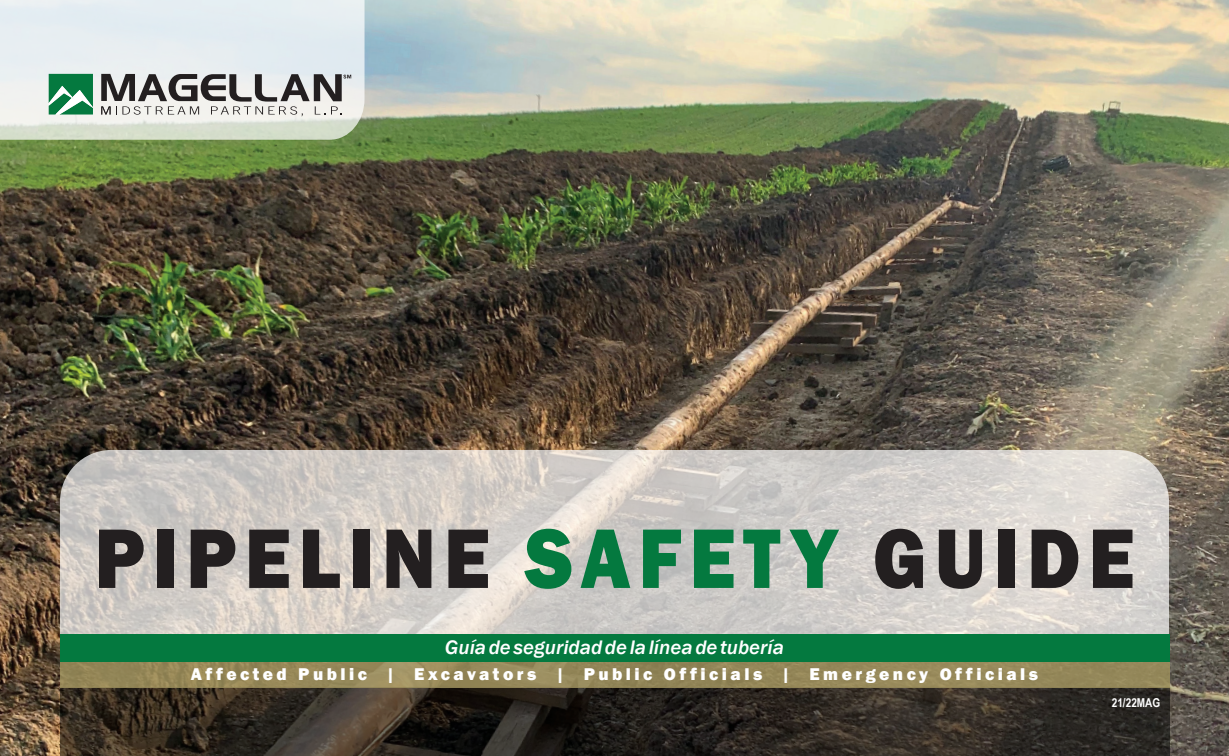
<style>
.page{position:relative;width:1229px;height:756px;background:#fff}
.page>*{position:absolute;margin:0;border:0;box-sizing:border-box;transform-origin:0 0}
.t1{font:800 87.5px "Franklin Gothic";letter-spacing:.1em;color:#231f20;scale:.9 1}
.t2{font:italic 500 20.12px "Franklin Gothic";color:#fff;scale:1.05 1}
.t3{font:800 17.5px "Franklin Gothic";letter-spacing:.2em;color:#fff}
.t4{font:700 12.25px "Arial Narrow";color:#fff}
.s1{color:#04793f}
</style>
<div class="page">
<img style="left:0;top:0;width:1228px;height:756px">
<svg style="left:0;top:0;width:364px;height:140px;fill:#e5edf1"></svg>
<svg style="left:60px;top:450px;width:1109px;height:184px"></svg>
<svg style="left:60px;top:688px;width:1109px;height:68px"></svg>
<svg style="left:60px;top:661px;width:1109px;height:27px;fill:#948759"></svg>
<div style="left:60px;top:634px;width:1109px;height:27px;background:#04793f"></div>
<svg style="left:49px;top:74px;width:44px;height:41px"></svg>
<svg style="left:101px;top:74px;width:250px;height:42px"></svg>
<h1 class="t1" style="left:94px;top:502px;width:1156px">PIPELINE <span class="s1">SAFETY</span> GUIDE</h1>
<p class="t2" style="left:445px;top:634px;width:325px">Guía de seguridad de la línea de tubería</p>
<p class="t3" style="left:191px;top:663px;width:848px">Affected Public | Excavators | Public Officials | Emergency Officials</p>
<p class="t4" style="left:1111px;top:693px;width:50px">21/22MAG</p>
</div>
